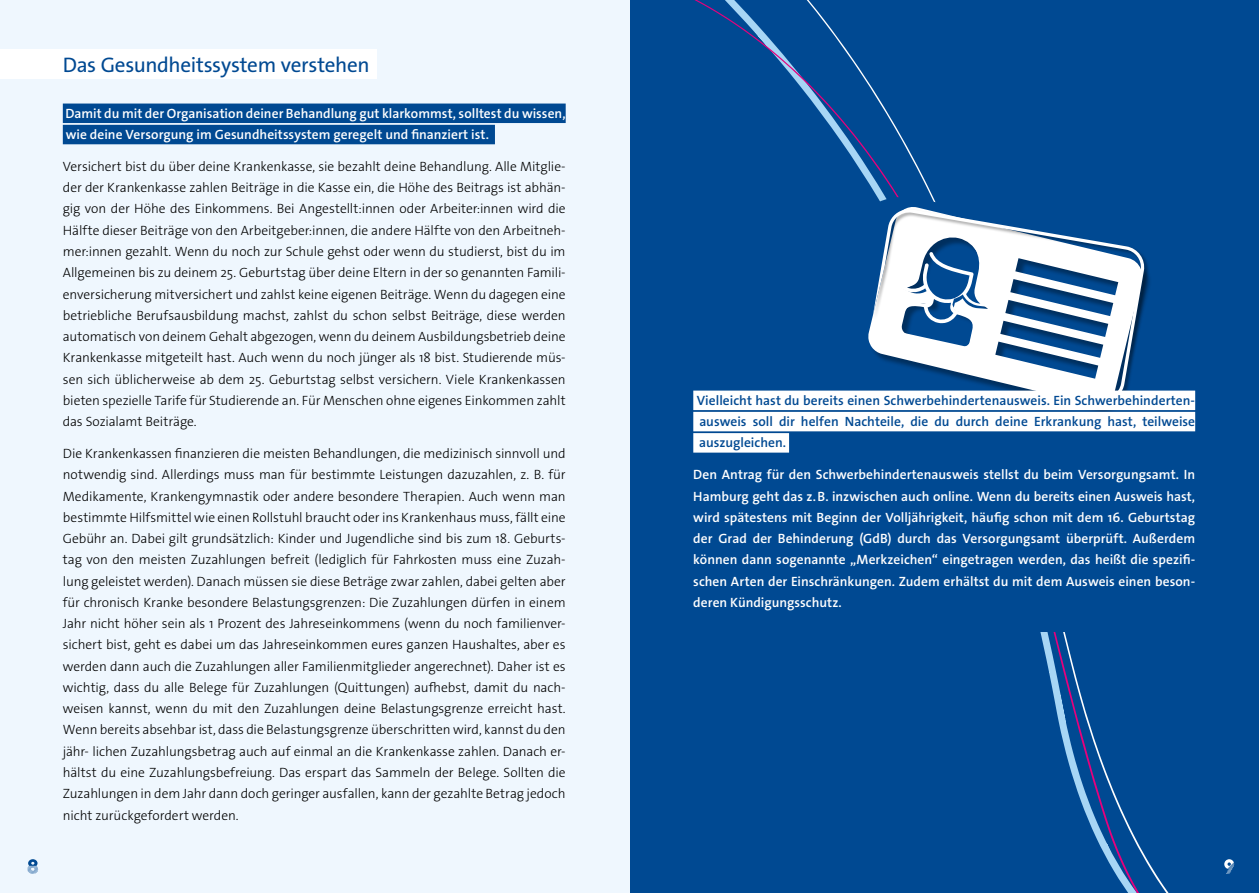
<style>
.page{position:relative;width:1259px;height:893px;background:#fff}
.page>*{position:absolute;margin:0;border:0;box-sizing:border-box;transform-origin:0 0}
.t1{font:21.15px "The Sans Os F";letter-spacing:-.015em;color:#004992}
.t2{font:300 13.5px/21.3px "The Sans Os F";letter-spacing:-.005em;color:#000;text-align:justify}
.t3{font:600 13.5px/21.3px "The Sans Os F";letter-spacing:.005em;color:#fff}
.t4{font:600 13.5px/21.3px "The Sans Os F";color:#004992;text-align:justify}
</style>
<div class="page">
<div style="left:629px;top:0;width:630px;height:893px;background:#004992"></div>
<svg style="left:694px;top:0;width:475px;height:893px"></svg>
<div style="left:594px;top:363px;width:665px;height:268px;background:#004992"></div>
<div style="left:0;top:0;width:629px;height:893px;background:#eff7fe"></div>
<div style="left:63px;top:104px;width:503px;height:19px;background:#004992"></div>
<div style="left:63px;top:125px;width:432px;height:19px;background:#004992"></div>
<svg style="left:829px;top:192px;width:294px;height:199px"></svg>
<svg style="left:868px;top:206px;width:274px;height:185px"></svg>
<div style="left:872px;top:208px;width:277px;height:198px;background:#000;opacity:.35"></div>
<svg style="left:873px;top:209px;width:272px;height:182px"></svg>
<svg style="left:895px;top:230px;width:95px;height:120px"></svg>
<div style="left:693px;top:391px;width:502px;height:19px;background:#fff"></div>
<div style="left:693px;top:412px;width:502px;height:19px;background:#fff"></div>
<div style="left:693px;top:433px;width:96px;height:20px;background:#fff"></div>
<div style="left:0;top:49px;width:376px;height:30px;background:#fff"></div>
<svg style="left:1224px;top:859px;width:10px;height:15px"></svg>
<svg style="left:27px;top:859px;width:11px;height:15px"></svg>
<h1 class="t1" style="left:63px;top:51px;width:308px">Das Gesundheitssystem verstehen</h1>
<p class="t3" style="left:65px;top:103px;width:502px">Damit du mit der Organisation deiner Behandlung gut klarkommst, solltest du wissen, wie deine Versorgung im Gesundheitssystem geregelt und finanziert ist.</p>
<p class="t2" style="left:63px;top:156px;width:504px">Versichert bist du über deine Krankenkasse, sie bezahlt deine Behandlung. Alle Mitglie&shy;der der Krankenkasse zahlen Beiträge in die Kasse ein, die Höhe des Beitrags ist abhän&shy;gig von der Höhe des Einkommens. Bei Angestellt:innen oder Arbeiter:innen wird die Hälfte dieser Beiträge von den Arbeitgeber:innen, die andere Hälfte von den Arbeitneh&shy;mer:innen gezahlt. Wenn du noch zur Schule gehst oder wenn du studierst, bist du im Allgemeinen bis zu deinem 25. Geburtstag über deine Eltern in der so genannten Famili&shy;enversicherung mitversichert und zahlst keine eigenen Beiträge. Wenn du dagegen eine betriebliche Berufsausbildung machst, zahlst du schon selbst Beiträge, diese werden automatisch von deinem Gehalt abgezogen, wenn du deinem Ausbildungsbetrieb deine Krankenkasse mitgeteilt hast. Auch wenn du noch jünger als 18 bist. Studierende müs&shy;sen sich üblicherweise ab dem 25. Geburtstag selbst versichern. Viele Krankenkassen bieten spezielle Tarife für Studierende an. Für Menschen ohne eigenes Einkommen zahlt das Sozialamt Beiträge.</p>
<p class="t2" style="left:63px;top:443px;width:504px">Die Krankenkassen finanzieren die meisten Behandlungen, die medizinisch sinnvoll und notwendig sind. Allerdings muss man für bestimmte Leistungen dazuzahlen, z. B. für Medikamente, Krankengymnastik oder andere besondere Therapien. Auch wenn man bestimmte Hilfsmittel wie einen Rollstuhl braucht oder ins Krankenhaus muss, fällt eine Gebühr an. Dabei gilt grundsätzlich: Kinder und Jugendliche sind bis zum 18. Geburts&shy;tag von den meisten Zuzahlungen befreit (lediglich für Fahrkosten muss eine Zuzah&shy;lung geleistet werden). Danach müssen sie diese Beträge zwar zahlen, dabei gelten aber für chronisch Kranke besondere Belastungsgrenzen: Die Zuzahlungen dürfen in einem Jahr nicht höher sein als 1 Prozent des Jahreseinkommens (wenn du noch familienver&shy;sichert bist, geht es dabei um das Jahreseinkommen eures ganzen Haushaltes, aber es werden dann auch die Zuzahlungen aller Familienmitglieder angerechnet). Daher ist es wichtig, dass du alle Belege für Zuzahlungen (Quittungen) aufhebst, damit du nach&shy;weisen kannst, wenn du mit den Zuzahlungen deine Belastungsgrenze erreicht hast.<br>Wenn bereits absehbar ist, dass die Belastungsgrenze überschritten wird, kannst du den jähr- lichen Zuzahlungsbetrag auch auf einmal an die Krankenkasse zahlen. Danach er&shy;hältst du eine Zuzahlungsbefreiung. Das erspart das Sammeln der Belege. Sollten die Zuzahlungen in dem Jahr dann doch geringer ausfallen, kann der gezahlte Betrag jedoch nicht zurückgefordert werden.</p>
<p class="t4" style="left:696px;top:390px;width:500px">Vielleicht hast du bereits einen Schwerbehindertenausweis. Ein Schwerbehinderten&shy;ausweis soll dir helfen Nachteile, die du durch deine Erkrankung hast, teilweise auszugleichen.</p>
<p class="t3" style="left:693px;top:464px;width:503px;text-align:justify">Den Antrag für den Schwerbehindertenausweis stellst du beim Versorgungsamt. In Hamburg geht das z.B. inzwischen auch online. Wenn du bereits einen Ausweis hast, wird spätestens mit Beginn der Volljährigkeit, häufig schon mit dem 16. Geburtstag der Grad der Behinderung (GdB) durch das Versorgungsamt überprüft. Außerdem können dann sogenannte „Merkzeichen“ eingetragen werden, das heißt die spezifi&shy;schen Arten der Einschränkungen. Zudem erhältst du mit dem Ausweis einen beson&shy;deren Kündigungsschutz.</p>
</div>
